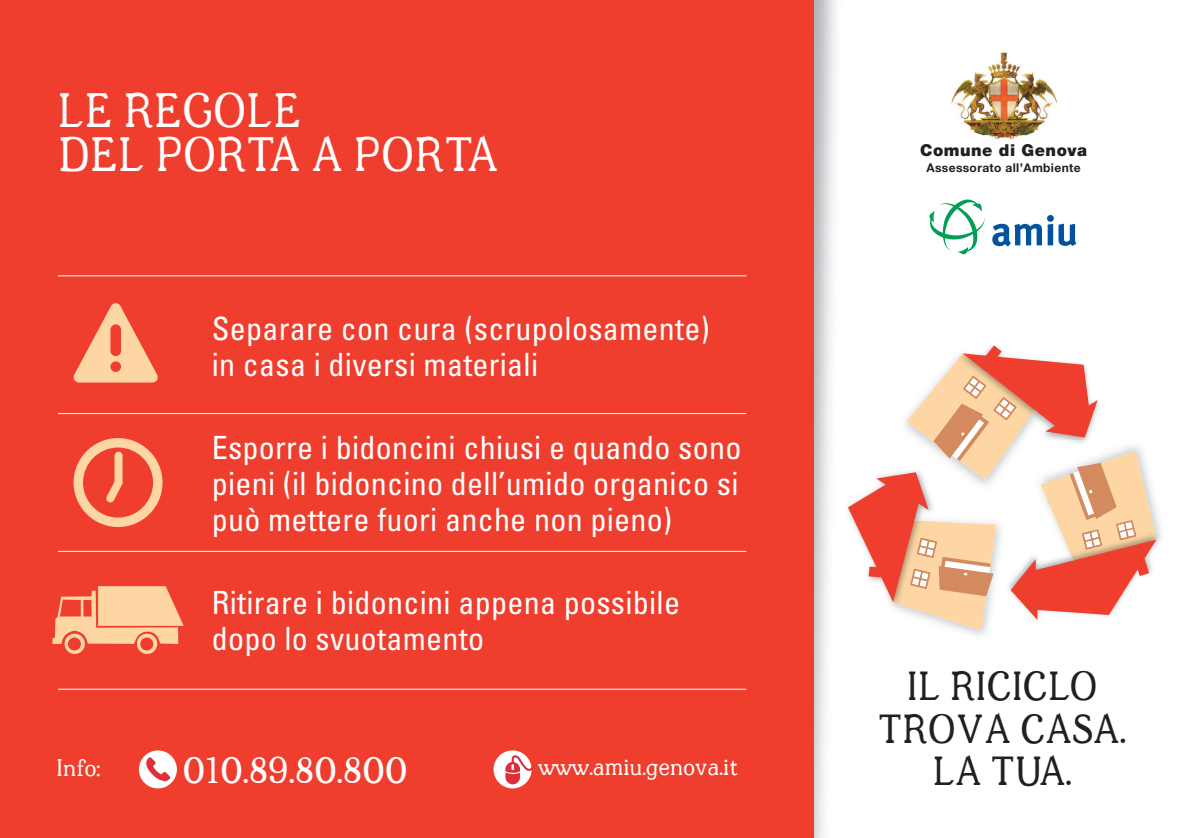
<style>
.page{position:relative;width:1197px;height:838px;background:#fff}
.page>*{position:absolute;margin:0;border:0;box-sizing:border-box;transform-origin:0 0}
.t1{font:48px/44px "JF Shill";letter-spacing:.03em;color:#fff}
.t2{font:40.4px/42.6px "JF Shill";letter-spacing:.03em;color:#231f20;text-align:center}
.t3{font:38px "JF Shill";letter-spacing:.03em;color:#fff}
.t4{font:condensed 32px/36px "Univers";letter-spacing:.01em;color:#fff}
.t5{font:24px "JF Shill";letter-spacing:.03em;color:#fff}
.t6{font:900 16.4px "Helvetica 95";letter-spacing:.03em;color:#231f20}
.t7{font:700 12px "Helvetica Neue";letter-spacing:.03em;color:#231f20}
</style>
<div class="page">
<img style="left:813px;top:0;width:23px;height:838px">
<div style="left:0;top:0;width:813px;height:838px;background:#ef3e2e"></div>
<svg style="left:929px;top:199px;width:56px;height:56px"></svg>
<svg style="left:992px;top:215px;width:84px;height:31px"></svg>
<img style="left:951px;top:52px;width:106px;height:88px">
<hr style="left:58px;top:413px;width:688px;height:1px;background:#fff">
<hr style="left:58px;top:275px;width:688px;height:1px;background:#fff">
<hr style="left:58px;top:551px;width:688px;height:1px;background:#fff">
<hr style="left:58px;top:688px;width:688px;height:1px;background:#fff">
<svg style="left:52px;top:586px;width:132px;height:68px"></svg>
<svg style="left:73px;top:303px;width:85px;height:79px"></svg>
<img style="left:960px;top:630px;width:27px;height:6px">
<img style="left:1156px;top:531px;width:5px;height:15px">
<svg style="left:848px;top:345px;width:308px;height:285px"></svg>
<div style="left:494px;top:750px;width:38px;height:38px;background:#fff;border-radius:50%"></div>
<svg style="left:505px;top:755px;width:28px;height:29px"></svg>
<div style="left:139px;top:750px;width:38px;height:38px;background:#fff;border-radius:50%"></div>
<svg style="left:146px;top:757px;width:24px;height:24px"></svg>
<svg style="left:74px;top:438px;width:89px;height:89px"></svg>
<h1 class="t1" style="left:58px;top:92px;width:441px">LE REGOLE<br>DEL PORTA A PORTA</h1>
<p class="t4" style="left:212px;top:310px;width:499px">Separare con cura (scrupolosamente) in casa i diversi materiali</p>
<p class="t4" style="left:212px;top:429px;width:531px;text-align:justify">Esporre i bidoncini chiusi e quando sono pieni (il bidoncino dell’umido organico si può mettere fuori anche non pieno)</p>
<p class="t4" style="left:212px;top:583px;width:470px">Ritirare i bidoncini appena possibile dopo lo svuotamento</p>
<p class="t5" style="left:57px;top:757px;width:45px">Info:</p>
<p class="t3" style="left:183px;top:754px;width:225px">010.89.80.800</p>
<p class="t5" style="left:539px;top:757px;width:200px">www.amiu.genova.it</p>
<p class="t6" style="left:920px;top:140px;width:168px">Comune di Genova</p>
<p class="t7" style="left:926px;top:158px;width:155px">Assessorato all’Ambiente</p>
<p class="t2" style="left:879px;top:667px;width:248px">IL RICICLO<br>TROVA CASA.<br>LA TUA.</p>
</div>
